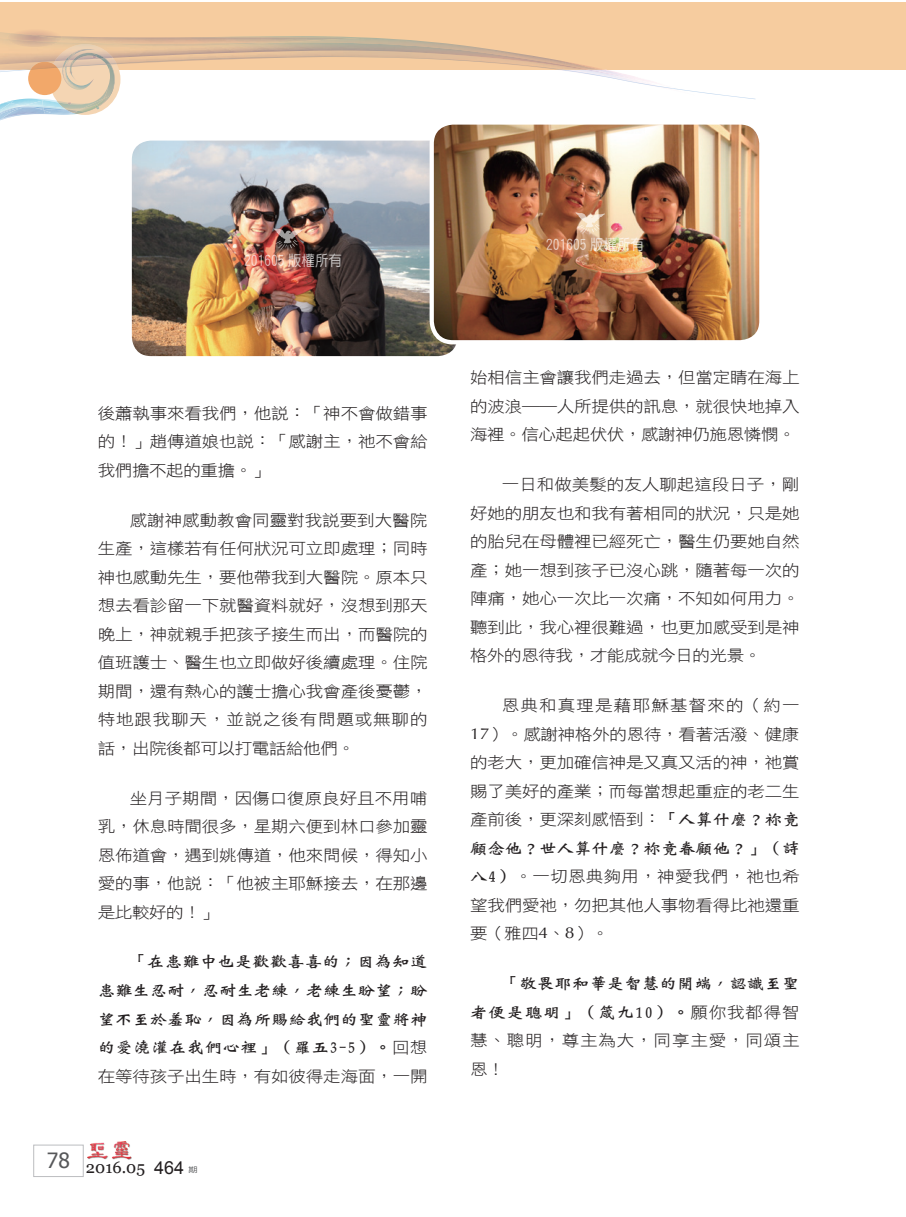
<style>
.page{position:relative;width:906px;height:1217px;background:#fff}
.page>*{position:absolute;margin:0;border:0;box-sizing:border-box;transform-origin:0 0}
.t1{font:16.5px "Georgia";color:#231f20}
.t2{font:15.75px/28.5px "DF Hei W3 WIN BF";letter-spacing:-.01em;color:#231f20;text-align:justify;scale:1.11 1}
.t3{font:15.75px/28.5px "DF Wei Bei W7 WIN BF";letter-spacing:-.005em;color:#231f20;text-align:justify;scale:1.11 1}
.t4{font:15px "DF Yuan W5 WIN BF";color:#fff;scale:.9 1}
.t5{font:7.5px "DF Hei W5 WIN BF";color:#57585a;scale:1.25 1}
.s1{font-family:"DF Hei W3 WIN BF"}
.s2{font-family:"Arial";font-size:18px}
.s3{font-family:"Optima"}
.s4{font-family:"DF Wei Bei W7 WIN BF"}
</style>
<div class="page">
<div style="left:33px;top:1144px;width:50px;height:32px;border:1px solid #bcbdc0"></div>
<img style="left:87px;top:1141px;width:44px;height:17px">
<div style="left:0;top:2px;width:906px;height:68px;background:#f6cc9f"></div>
<img style="left:0;top:38px;width:501px;height:13px">
<img style="left:55px;top:44px;width:58px;height:7px">
<img style="left:75px;top:49px;width:20px;height:2px">
<img style="left:71px;top:50px;width:20px;height:1px">
<img style="left:61px;top:36px;width:302px;height:8px">
<img style="left:106px;top:43px;width:171px;height:4px">
<svg style="left:0;top:51px;width:755px;height:70px"></svg>
<img style="left:7px;top:36px;width:55px;height:6px">
<svg style="left:0;top:31px;width:61px;height:8px"></svg>
<img style="left:8px;top:39px;width:50px;height:8px">
<img style="left:19px;top:33px;width:27px;height:3px">
<img style="left:133px;top:141px;width:323px;height:214px">
<div style="left:128px;top:136px;width:333px;height:224px;border:4px solid #fff;border-radius:21px"></div>
<img style="left:432px;top:125px;width:326px;height:217px">
<div style="left:429px;top:120px;width:334px;height:224px;border:4px solid #fff;border-radius:21px"></div>
<svg style="left:575px;top:212px;width:30px;height:22px"></svg>
<svg style="left:273px;top:228px;width:30px;height:22px"></svg>
<p class="t4" style="left:244px;top:253px;width:110px">201605 版權所有</p>
<p class="t2" style="left:98px;top:398px;width:298px">後蕭執事來看我們，他說：「神不會做錯事的！」趙傳道娘也說：「感謝主，祂不會給我們擔不起的重擔。」</p>
<p class="t2" style="left:98px;top:505px;width:298px;text-indent:32px">感謝神感動教會同靈對我說要到大醫院生產，這樣若有任何狀況可立即處理；同時神也感動先生，要他帶我到大醫院。原本只想去看診留一下就醫資料就好，沒想到那天晚上，神就親手把孩子接生而出，而醫院的值班護士、醫生也立即做好後續處理。住院期間，還有熱心的護士擔心我會產後憂鬱，特地跟我聊天，並說之後有問題或無聊的話，出院後都可以打電話給他們。</p>
<p class="t2" style="left:98px;top:783px;width:298px;text-indent:32px">坐月子期間，因傷口復原良好且不用哺乳，休息時間很多，星期六便到林口參加靈恩佈道會，遇到姚傳道，他來問候，得知小愛的事，他說：「他被主耶穌接去，在那邊是比較好的！」</p>
<p class="t3" style="left:98px;top:947px;width:298px;text-indent:32px">「在患難中也是歡歡喜喜的；因為知道患難生忍耐，忍耐生老練，老練生盼望；盼望不至於羞恥，因為所賜給我們的聖靈將神的愛澆灌在我們心裡」（羅五3-5）。<span class="s1">回想在等待孩子出生時，有如彼得走海面，一開</span></p>
<p class="t1" style="left:47px;top:1156px;width:139px"><sup>78</sup> 2016.05 <span class="s2">464</span></p>
<p class="t5" style="left:188px;top:1165px;width:9px">期</p>
<p class="t4" style="left:546px;top:237px;width:110px">201605 版權所有</p>
<p class="t2" style="left:470px;top:363px;width:298px">始相信主會讓我們走過去，但當定睛在海上的波浪──人所提供的訊息，就很快地掉入海裡。信心起起伏伏，感謝神仍施恩憐憫。</p>
<p class="t2" style="left:470px;top:470px;width:298px;text-indent:32px">一日和做美髮的友人聊起這段日子，剛好她的朋友也和我有著相同的狀況，只是她的胎兒在母體裡已經死亡，醫生仍要她自然產；她一想到孩子已沒心跳，隨著每一次的陣痛，她心一次比一次痛，不知如何用力。聽到此，我心裡很難過，也更加感受到是神格外的恩待我，才能成就今日的光景。</p>
<p class="t2" style="left:470px;top:690px;width:298px;text-indent:32px">恩典和真理是藉耶穌基督來的（約一<span class="s3">17</span>）。感謝神格外的恩待，看著活潑、健康的老大，更加確信神是又真又活的神，祂賞賜了美好的產業；而每當想起重症的老二生產前後，更深刻感悟到：<span class="s4">「人算什麼？祢竟顧念他？世人算什麼？祢竟眷顧他？」（詩八4）</span>。一切恩典夠用，神愛我們，祂也希望我們愛祂，勿把其他人事物看得比祂還重要（雅四<span class="s3">4</span>、<span class="s3">8</span>）。</p>
<p class="t3" style="left:470px;top:968px;width:298px;text-indent:32px">「敬畏耶和華是智慧的開端，認識至聖者便是聰明」（箴九10）。<span class="s1">願你我都得智慧、聰明，尊主為大，同享主愛，同頌主恩！</span></p>
</div>
